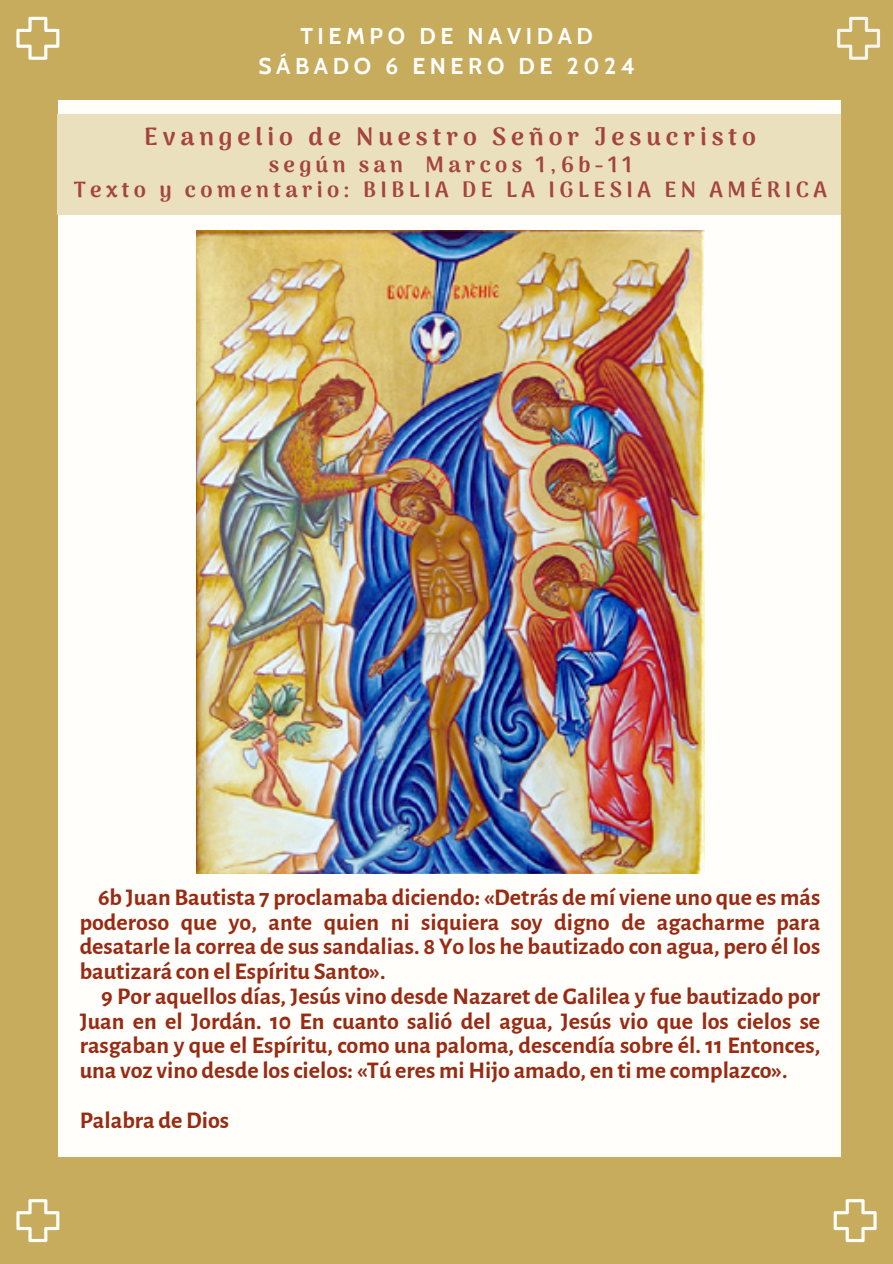
<style>
.page{position:relative;width:893px;height:1264px;background:#fff}
.page>*{position:absolute;margin:0;border:0;box-sizing:border-box;transform-origin:0 0}
.t1{font:900 24.75px "Arima Madurai";letter-spacing:.2em;color:#a4443f}
.t2{font:700 24px/24.8px "Alegreya Sans";color:#972b13;text-align:justify}
.t3{font:700 22.8px "Cabin";letter-spacing:.2em;color:#fff}
.t4{font:900 21.75px "Arima Madurai";letter-spacing:.2em;color:#a4443f}
</style>
<div class="page">
<div style="left:0;top:0;width:892px;height:1263px;background:#c6ac5c"></div>
<div style="left:58px;top:100px;width:782px;height:1056px;background:#fffefa"></div>
<div style="left:57px;top:114px;width:783px;height:101px;background:#ebe0be"></div>
<svg style="left:16px;top:17px;width:43px;height:43px"></svg>
<svg style="left:833px;top:1199px;width:43px;height:43px"></svg>
<svg style="left:16px;top:1199px;width:43px;height:43px"></svg>
<svg style="left:837px;top:17px;width:43px;height:43px"></svg>
<img style="left:196px;top:230px;width:508px;height:643px">
<p class="t3" style="left:300px;top:21px;width:294px">TIEMPO DE NAVIDAD</p>
<p class="t3" style="left:258px;top:52px;width:378px">SÁBADO 6 ENERO DE 2024</p>
<p class="t1" style="left:144px;top:122px;width:613px">Evangelio de Nuestro Señor Jesucristo</p>
<p class="t4" style="left:269px;top:152px;width:365px">según san Marcos 1,6b-11</p>
<p class="t4" style="left:74px;top:176px;width:754px">Texto y comentario: BIBLIA DE LA IGLESIA EN AMÉRICA</p>
<p class="t2" style="left:80px;top:885px;width:742px;text-indent:18px">6b Juan Bautista 7 proclamaba diciendo: «Detrás de mí viene uno que es más poderoso que yo, ante quien ni siquiera soy digno de agacharme para desatarle la correa de sus sandalias. 8 Yo los he bautizado con agua, pero él los bautizará con el Espíritu Santo».</p>
<p class="t2" style="left:80px;top:984px;width:742px;text-indent:22px">9 Por aquellos días, Jesús vino desde Nazaret de Galilea y fue bautizado por Juan en el Jordán. 10 En cuanto salió del agua, Jesús vio que los cielos se rasgaban y que el Espíritu, como una paloma, descendía sobre él. 11 Entonces, una voz vino desde loscielos: «Tú eres miHijo amado, en ti me complazco».</p>
<p class="t2" style="left:80px;top:1108px;width:151px">Palabra deDios</p>
</div>
